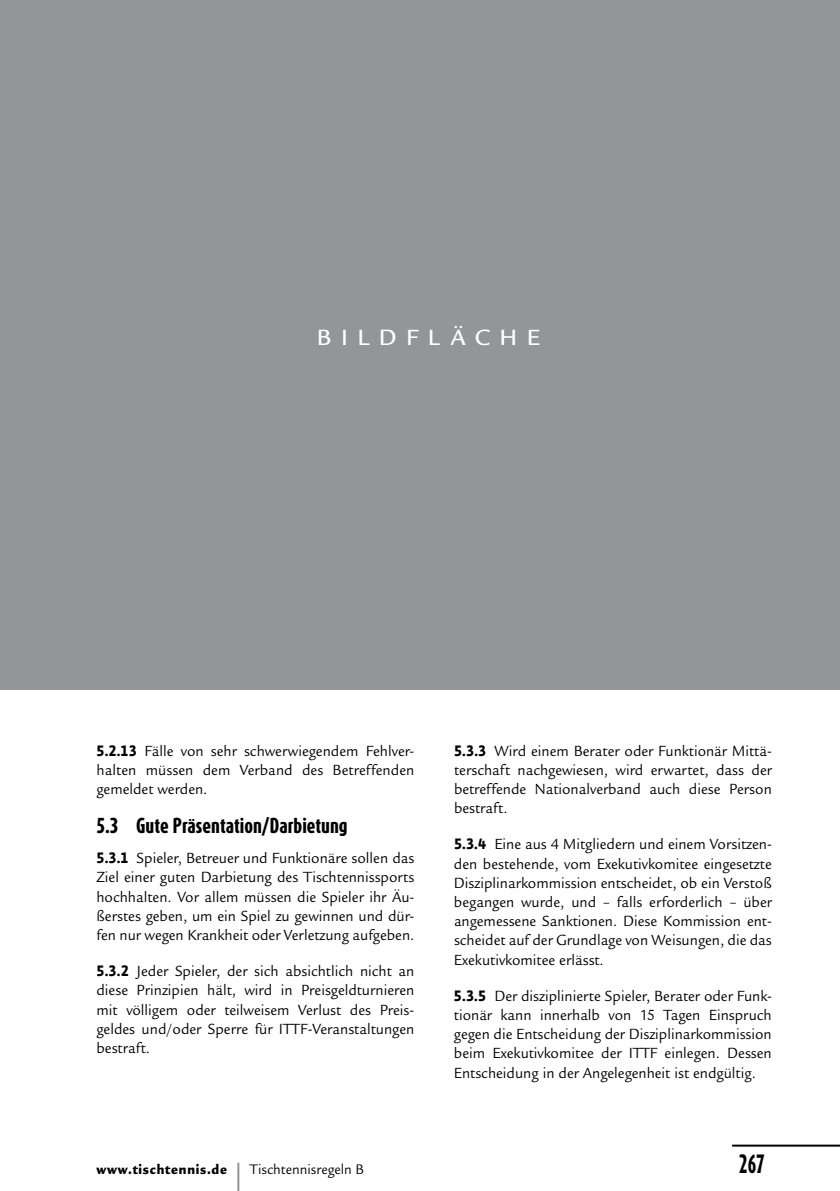
<style>
.page{position:relative;width:840px;height:1191px;background:#fff}
.page>*{position:absolute;margin:0;border:0;box-sizing:border-box;transform-origin:0 0}
.t1{font:500 24px "Legacy San Itc T";letter-spacing:.4em;color:#fff}
.t2{font:800 22px "Dax Compact";color:#000;scale:.8 1}
.t3{font:800 18px "Dax Compact";color:#000}
.t4{font:16px/19.2px "Legacy San Itc T Boo";color:#000;text-align:justify;scale:.95 1}
.t5{font:15px "Legacy San Itc T Ult";letter-spacing:.055em;color:#000;scale:.88 1}
.t6{font:15px "Legacy San Itc T Boo";color:#000;scale:.95 1}
.s1{font-family:"Plus Sans Extra Bold SC"}
</style>
<div class="page">
<hr style="left:237px;top:1162px;width:2px;height:29px;background:#939598">
<hr style="left:731px;top:1144px;width:108px;height:2px;background:#000">
<div style="left:0;top:0;width:839px;height:689px;background:#939598"></div>
<h1 class="t1" style="left:316px;top:324px;width:225px">BILDFLÄCHE</h1>
<p class="t4" style="left:96px;top:741px;width:336px"><span class="s1">5.2.13</span> Fälle von sehr schwerwiegendem Fehlver&shy;halten müssen dem Verband des Betreffenden gemeldet werden.</p>
<p class="t3" style="left:96px;top:813px;width:252px">5.3 Gute Präsentation/Darbietung</p>
<p class="t4" style="left:96px;top:848px;width:336px"><span class="s1">5.3.1</span> Spieler, Betreuer und Funktionäre sollen das Ziel einer guten Darbietung des Tischtennissports hochhalten. Vor allem müssen die Spieler ihr Äu&shy;ßerstes geben, um ein Spiel zu gewinnen und dür&shy;fen nur wegen Krankheit oder Verletzung aufgeben.</p>
<p class="t4" style="left:96px;top:961px;width:336px"><span class="s1">5.3.2</span> Jeder Spieler, der sich absichtlich nicht an diese Prinzipien hält, wird in Preisgeldturnieren mit völligem oder teilweisem Verlust des Preis&shy;geldes und/oder Sperre für ITTF-Veranstaltungen bestraft.</p>
<p class="t4" style="left:454px;top:741px;width:336px"><span class="s1">5.3.3</span> Wird einem Berater oder Funktionär Mittä&shy;terschaft nachgewiesen, wird erwartet, dass der betreffende Nationalverband auch diese Person bestraft.</p>
<p class="t4" style="left:453px;top:835px;width:336px"><span class="s1">5.3.4</span> Eine aus 4 Mitgliedern und einem Vorsitzen&shy;den bestehende, vom Exekutivkomitee eingesetzte Disziplinarkommission entscheidet, ob ein Verstoß begangen wurde, und – falls erforderlich – über angemessene Sanktionen. Diese Kommission ent&shy;scheidet auf der Grundlage von Weisungen, die das Exekutivkomitee erlässt.</p>
<p class="t4" style="left:453px;top:986px;width:336px"><span class="s1">5.3.5</span> Der disziplinierte Spieler, Berater oder Funk&shy;tionär kann innerhalb von 15 Tagen Einspruch gegen die Entscheidung der Disziplinarkommission beim Exekutivkomitee der ITTF einlegen. Dessen Entscheidung in der Angelegenheit ist endgültig.</p>
<p class="t5" style="left:96px;top:1159px;width:150px">www.tischtennis.de</p>
<p class="t6" style="left:249px;top:1160px;width:122px">Tischtennisregeln B</p>
<h2 class="t2" style="left:738px;top:1149px;width:33px">267</h2>
</div>
